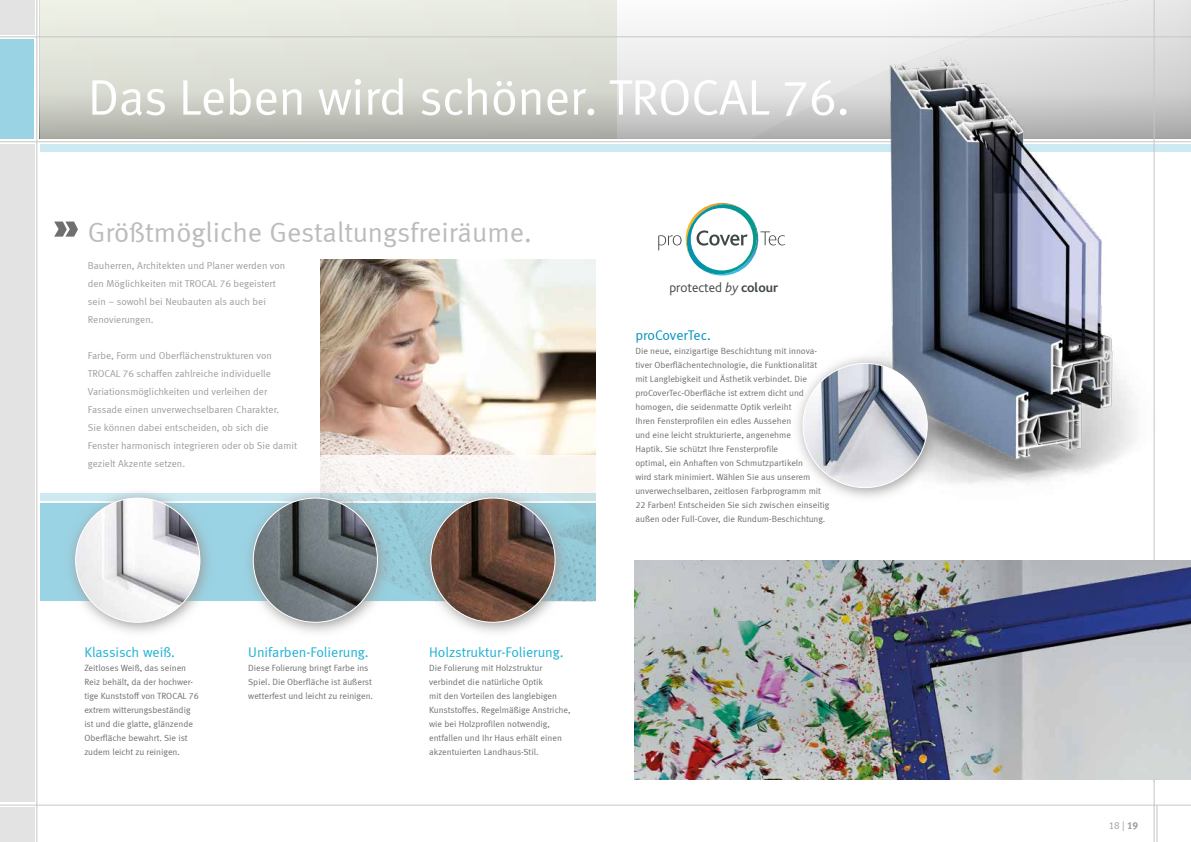
<style>
.page{position:relative;width:1191px;height:842px;background:#fff}
.page>*{position:absolute;margin:0;border:0;box-sizing:border-box;transform-origin:0 0}
.t1{font:50px "Meta Normal LF";letter-spacing:-.005em;color:#fff}
.t2{font:28px "Meta Normal LF";color:#bcbcbc}
.t3{font:14px "Meta Normal LF";color:#1eb1d3}
.t4{font:14px "Meta Normal LF";color:#0093bd}
.t5{font:300 13.7px "Bliss";color:#404847}
.t6{font:10px/18px "Meta Normal LF";color:#9d9d9c}
.t7{font:9px/14px "Meta Normal LF";color:#706f6f}
.s1{font-style:italic}
.s2{font-weight:700}
.s3{font-family:"Meta Bold LF"}
</style>
<div class="page">
<img style="left:320px;top:260px;width:275px;height:195px">
<div style="left:40px;top:455px;width:555px;height:157px;background:linear-gradient(to right,#fff,#f8f5f2)"></div>
<div style="left:40px;top:493px;width:555px;height:7px;background:#cbe5ec"></div>
<svg style="left:40px;top:503px;width:555px;height:98px;background:#96ccdc"></svg>
<hr style="left:1156px;top:805px;width:1px;height:37px;background:#c6c6c6">
<hr style="left:0;top:805px;width:1191px;height:1px;background:#c6c6c6">
<div style="left:0;top:808px;width:34px;height:34px;background:#e3e3e3"></div>
<svg style="left:617px;top:0;width:574px;height:139px;fill:#eee"></svg>
<svg style="left:40px;top:0;width:577px;height:139px;background:#d5d8cf"></svg>
<hr style="left:37px;top:0;width:1px;height:842px;background:#c6c6c6">
<div style="left:0;top:145px;width:34px;height:657px;background:#e3e3e3"></div>
<div style="left:0;top:0;width:34px;height:34px;background:#e3e3e3"></div>
<div style="left:0;top:40px;width:34px;height:99px;background:#9ad4e4"></div>
<div style="left:40px;top:145px;width:1151px;height:7px;background:#cde9f2"></div>
<hr style="left:0;top:141px;width:1191px;height:1px;background:#c6c6c6">
<hr style="left:0;top:37px;width:1191px;height:1px;background:#c6c6c6">
<svg style="left:54px;top:222px;width:24px;height:15px"></svg>
<hr style="left:1153px;top:754px;width:1px;height:88px;background:#c6c6c6">
<hr style="left:1153px;top:0;width:1px;height:782px;background:#c6c6c6">
<svg style="left:64px;top:487px;width:151px;height:146px"></svg>
<img style="left:76px;top:498px;width:124px;height:124px;border-radius:62px">
<svg style="left:242px;top:487px;width:151px;height:146px"></svg>
<img style="left:253px;top:498px;width:124px;height:124px;border-radius:62px">
<svg style="left:420px;top:487px;width:150px;height:146px"></svg>
<img style="left:431px;top:498px;width:124px;height:124px;border-radius:62px">
<img style="left:778px;top:34px;width:413px;height:503px">
<svg style="left:658px;top:202px;width:127px;height:77px"></svg>
<img style="left:635px;top:560px;width:556px;height:220px">
<svg style="left:792px;top:352px;width:150px;height:151px"></svg>
<img style="left:803px;top:363px;width:124px;height:125px;border-radius:62px">
<h1 class="t1" style="left:88px;top:68px;width:763px">Das Leben wird schöner. TROCAL 76.</h1>
<h2 class="t2" style="left:88px;top:216px;width:445px">Größtmögliche Gestaltungsfreiräume.</h2>
<p class="t6" style="left:88px;top:257px;width:199px">Bauherren, Architekten und Planer werden von den Möglichkeiten mit TROCAL 76 begeistert sein – sowohl bei Neubauten als auch bei Renovierungen.</p>
<p class="t6" style="left:88px;top:347px;width:211px">Farbe, Form und Oberflächenstrukturen von TROCAL 76 schaffen zahlreiche individuelle Variationsmöglichkeiten und verleihen der Fassade einen unverwechselbaren Charakter.<br>Sie können dabei entscheiden, ob sich die Fenster harmonisch integrieren oder ob Sie damit gezielt Akzente setzen.</p>
<h3 class="t3" style="left:84px;top:644px;width:92px">Klassisch weiß.</h3>
<p class="t7" style="left:84px;top:660px;width:116px">Zeitloses Weiß, das seinen<br>Reiz behält, da der hochwer&shy;tige Kunststoff von TROCAL 76 extrem witterungsbeständig ist und die glatte, glänzende<br>Oberfläche bewahrt. Sie ist zudem leicht zu reinigen.</p>
<h3 class="t3" style="left:248px;top:644px;width:122px">Unifarben-Folierung.</h3>
<p class="t7" style="left:248px;top:660px;width:126px">Diese Folierung bringt Farbe ins<br>Spiel. Die Oberfläche ist äußerst wetterfest und leicht zu reinigen.</p>
<h3 class="t3" style="left:429px;top:644px;width:136px">Holzstruktur-Folierung.</h3>
<p class="t7" style="left:429px;top:660px;width:143px">Die Folierung mit Holzstruktur verbindet die natürliche Optik<br>mit den Vorteilen des langlebigen Kunststoffes. Regelmäßige Anstriche, wie bei Holzprofilen notwendig, entfallen und Ihr Haus erhält einen akzentuierten Landhaus-Stil.</p>
<h3 class="t5" style="left:669px;top:281px;width:110px">protected <span class="s1">by</span> <span class="s2">colour</span></h3>
<h3 class="t4" style="left:635px;top:327px;width:77px">proCoverTec.</h3>
<p class="t7" style="left:635px;top:344px;width:195px">Die neue, einzigartige Beschichtung mit innova&shy;tiver Oberflächentechnologie, die Funktionalität mit Langlebigkeit und Ästhetik verbindet. Die proCoverTec-Oberfläche ist extrem dicht und homogen, die seidenmatte Optik verleiht<br>Ihren Fensterprofilen ein edles Aussehen<br>und eine leicht strukturierte, angenehme<br>Haptik. Sie schützt Ihre Fensterprofile<br>optimal, ein Anhaften von Schmutzpartikeln<br>wird stark minimiert. Wählen Sie aus unserem unverwechselbaren, zeitlosen Farbprogramm mit 22 Farben! Entscheiden Sie sich zwischen einseitig außen oder Full-Cover, die Rundum-Beschichtung.</p>
<p class="t6" style="left:1108px;top:817px;width:31px">18 | <span class="s3">19</span></p>
</div>
